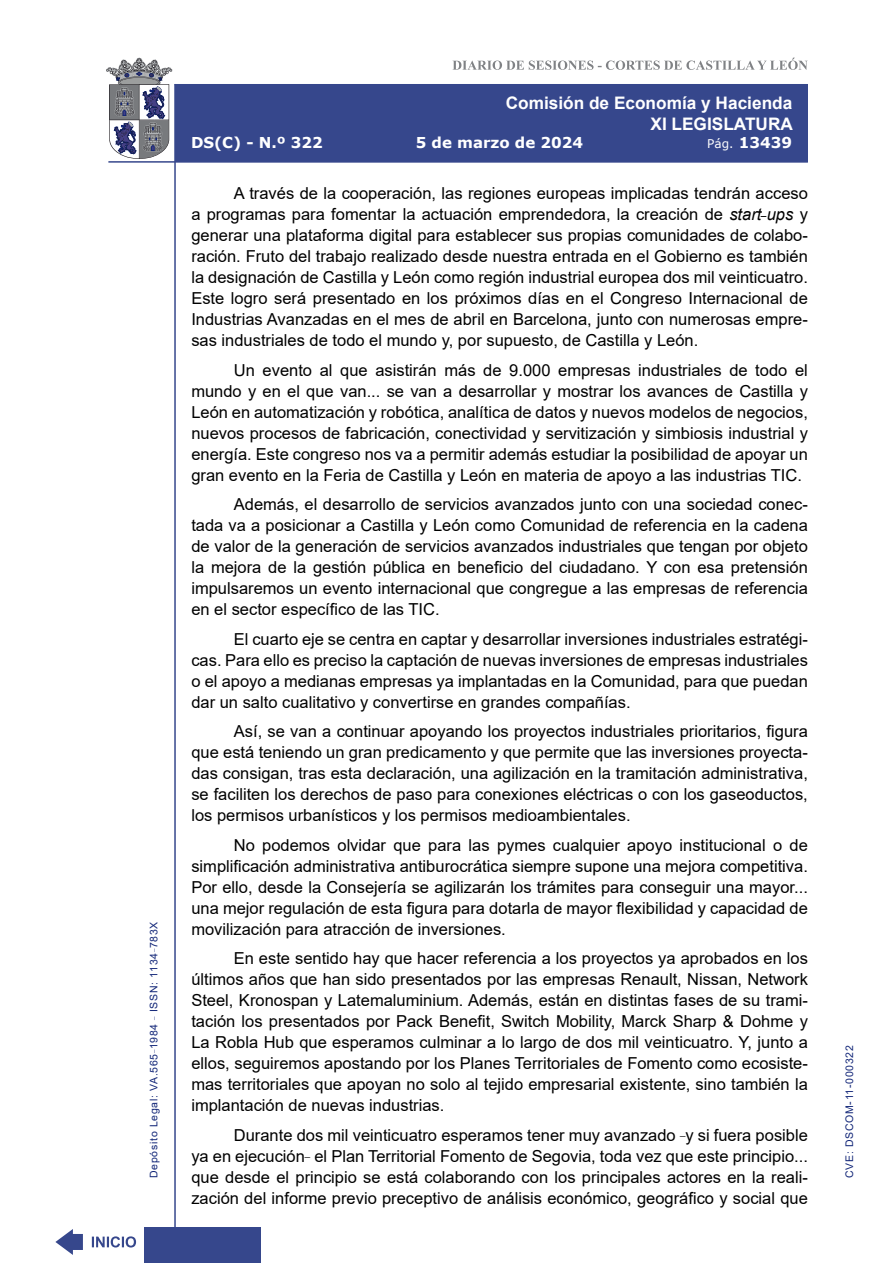
<style>
.page{position:relative;width:893px;height:1263px;background:#fff}
.page>*{position:absolute;margin:0;border:0;box-sizing:border-box;transform-origin:0 0}
.t1{font:700 17.25px/20.7px "Arial";color:#fff;text-align:right}
.t2{font:16.5px/21px "Arial";color:#000;text-align:justify}
.t3{font:700 15px "Verdana";color:#fff}
.t4{font:10.5px "Arial";letter-spacing:.065em;color:#122678}
.s1{font-weight:400;font-size:12px}
.s2{font-style:italic}
</style>
<div class="page">
<svg style="left:452px;top:58px;width:356px;height:12px"></svg>
<hr style="left:174px;top:84px;width:2px;height:1179px;background:#36478c">
<div style="left:144px;top:1227px;width:117px;height:36px;background:#36478c"></div>
<div style="left:175px;top:84px;width:633px;height:78px;background:#36478c"></div>
<hr style="left:108px;top:161px;width:700px;height:2px;background:#36478c">
<svg style="left:92px;top:1236px;width:44px;height:11px"></svg>
<svg style="left:55px;top:1229px;width:28px;height:26px"></svg>
<svg style="left:106px;top:58px;width:66px;height:101px"></svg>
<p class="t4" style="left:146px;top:1178px;width:258px;rotate:-90deg">Depósito Legal: VA.565<sup>_</sup>1984 <sup>_</sup> ISSN: 1134<sup>_</sup>783X</p>
<p class="t1" style="left:506px;top:93px;width:289px">Comisión de Economía y Hacienda<br>XI LEGISLATURA</p>
<p class="t3" style="left:191px;top:132px;width:133px">DS(C) - N.º 322</p>
<p class="t3" style="left:416px;top:132px;width:169px">5 de marzo de 2024</p>
<p class="t3" style="left:707px;top:132px;width:86px"><span class="s1">Pág.</span> 13439</p>
<p class="t2" style="left:191px;top:183px;width:618px;text-indent:43px">A través de la cooperación, las regiones europeas implicadas tendrán acceso a programas para fomentar la actuación emprendedora, la creación de <span class="s2">start</span><sup>_</sup><span class="s2">ups</span> y generar una plataforma digital para establecer sus propias comunidades de colabo&shy;ración. Fruto del trabajo realizado desde nuestra entrada en el Gobierno es también la designación de Castilla y León como región industrial europea dos mil veinticuatro.<br>Este logro será presentado en los próximos días en el Congreso Internacional de Industrias Avanzadas en el mes de abril en Barcelona, junto con numerosas empre&shy;sas industriales de todo el mundo y, por supuesto, de Castilla y León.</p>
<p class="t2" style="left:191px;top:359px;width:618px;text-indent:43px">Un evento al que asistirán más de 9.000 empresas industriales de todo el mundo y en el que van... se van a desarrollar y mostrar los avances de Castilla y León en automatización y robótica, analítica de datos y nuevos modelos de negocios, nuevos procesos de fabricación, conectividad y servitización y simbiosis industrial y energía. Este congreso nos va a permitir además estudiar la posibilidad de apoyar un gran evento en la Feria de Castilla y León en materia de apoyo a las industrias TIC.</p>
<p class="t2" style="left:191px;top:494px;width:618px;text-indent:43px">Además, el desarrollo de servicios avanzados junto con una sociedad conec&shy;tada va a posicionar a Castilla y León como Comunidad de referencia en la cadena de valor de la generación de servicios avanzados industriales que tengan por objeto la mejora de la gestión pública en beneficio del ciudadano. Y con esa pretensión impulsaremos un evento internacional que congregue a las empresas de referencia en el sector específico de las TIC.</p>
<p class="t2" style="left:191px;top:628px;width:618px;text-indent:43px">El cuarto eje se centra en captar y desarrollar inversiones industriales estratégi&shy;cas. Para ello es preciso la captación de nuevas inversiones de empresas industriales o el apoyo a medianas empresas ya implantadas en la Comunidad, para que puedan dar un salto cualitativo y convertirse en grandes compañías.</p>
<p class="t2" style="left:191px;top:721px;width:618px;text-indent:43px">Así, se van a continuar apoyando los proyectos industriales prioritarios, figura que está teniendo un gran predicamento y que permite que las inversiones proyecta&shy;das consigan, tras esta declaración, una agilización en la tramitación administrativa, se faciliten los derechos de paso para conexiones eléctricas o con los gaseoductos, los permisos urbanísticos y los permisos medioambientales.</p>
<p class="t2" style="left:191px;top:834px;width:618px;text-indent:43px">No podemos olvidar que para las pymes cualquier apoyo institucional o de simplificación administrativa antiburocrática siempre supone una mejora competitiva.<br>Por ello, desde la Consejería se agilizarán los trámites para conseguir una mayor... una mejor regulación de esta figura para dotarla de mayor flexibilidad y capacidad de movilización para atracción de inversiones.</p>
<p class="t2" style="left:191px;top:948px;width:618px;text-indent:43px">En este sentido hay que hacer referencia a los proyectos ya aprobados en los últimos años que han sido presentados por las empresas Renault, Nissan, Network Steel, Kronospan y Latemaluminium. Además, están en distintas fases de su trami&shy;tación los presentados por Pack Benefit, Switch Mobility, Marck Sharp &amp; Dohme y La Robla Hub que esperamos culminar a lo largo de dos mil veinticuatro. Y, junto a ellos, seguiremos apostando por los Planes Territoriales de Fomento como ecosiste&shy;mas territoriales que apoyan no solo al tejido empresarial existente, sino también la implantación de nuevas industrias.</p>
<p class="t2" style="left:191px;top:1124px;width:618px;text-indent:43px">Durante dos mil veinticuatro esperamos tener muy avanzado <sup>_</sup>y si fuera posible ya en ejecución<sup>_</sup> el Plan Territorial Fomento de Segovia, toda vez que este principio... que desde el principio se está colaborando con los principales actores en la reali&shy;zación del informe previo preceptivo de análisis económico, geográfico y social que</p>
<p class="t4" style="left:842px;top:1178px;width:134px;rotate:-90deg">CVE: DSCOM-11-000322</p>
</div>
